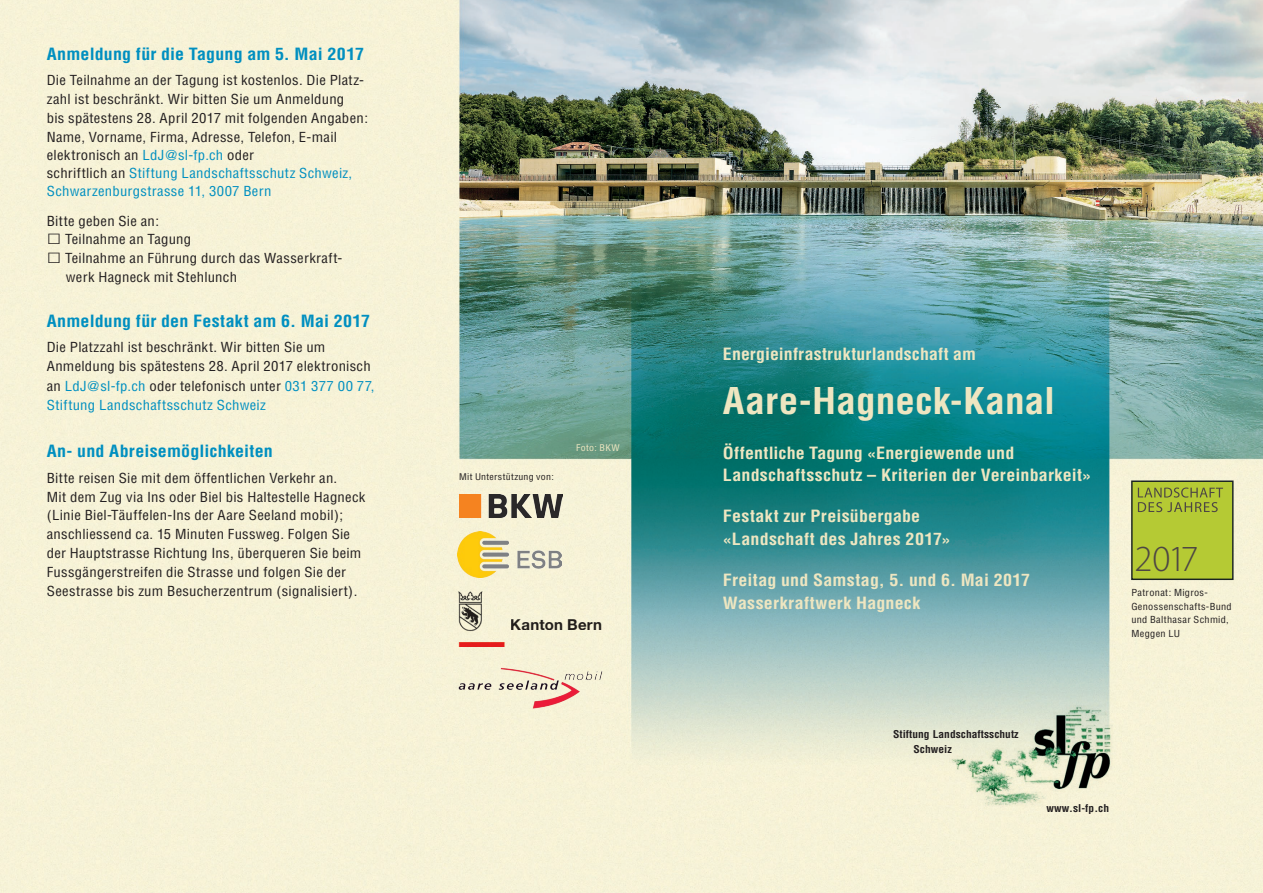
<style>
.page{position:relative;width:1263px;height:893px;background:#fff}
.page>*{position:absolute;margin:0;border:0;box-sizing:border-box;transform-origin:0 0}
.t1{font:300 36.9px "Myriad Pro";color:#4d4644}
.t2{font:700 condensed 36px "Helvetica";color:#eee6c1;scale:1.09 1}
.t3{font:700 condensed 16.5px/22.5px "Helvetica";letter-spacing:.01em;color:#eee6c1;scale:1.09 1}
.t4{font:700 condensed 16.5px "Helvetica";letter-spacing:.01em;color:#008fc0;scale:1.09 1}
.t5{font:700 condensed 16.5px "Helvetica";letter-spacing:.01em;color:#eee6c1;scale:1.08 1}
.t6{font:700 15px "Helvetica Neue";letter-spacing:.015em;color:#231f20}
.t7{font:condensed 13.5px/18.5px "Helvetica";letter-spacing:.02em;color:#231f20;scale:1.09 1}
.t8{font:700 condensed 10.5px/14.2px "Helvetica";letter-spacing:.005em;color:#231f20;scale:1.09 1}
.t9{font:condensed 9.45px/13.5px "Helvetica";letter-spacing:.035em;color:#231f20;scale:1.09 1}
.t10{font:condensed 9px "Helvetica";letter-spacing:.03em;color:#231f20;scale:1.1 1}
.t11{font:condensed 9px "Helvetica";letter-spacing:.03em;color:#eee6c1;scale:1.1 1}
.s1{color:#008fc0}
.s2{font-family:"The Sans C4 s";font-weight:200;font-stretch:normal;font-size:15.3px}
</style>
<div class="page">
<img style="left:0;top:0;width:1263px;height:893px">
<div style="left:1131px;top:480px;width:102px;height:100px;background:#b5ca34;border:1px solid #1a2321"></div>
<svg style="left:1138px;top:487px;width:85px;height:25px"></svg>
<img style="left:457px;top:531px;width:104px;height:46px">
<img style="left:459px;top:495px;width:104px;height:22px">
<img style="left:949px;top:705px;width:163px;height:102px">
<img style="left:456px;top:664px;width:149px;height:46px">
<img style="left:454px;top:591px;width:83px;height:55px">
<p class="t4" style="left:47px;top:44px;width:293px">Anmeldung für die Tagung am 5. Mai 2017</p>
<p class="t7" style="left:47px;top:71px;width:296px">Die Teilnahme an der Tagung ist kostenlos. Die Platz&shy;zahl ist beschränkt. Wir bitten Sie um Anmeldung<br>bis spätestens 28. April 2017 mit folgenden Angaben:<br>Name, Vorname, Firma, Adresse, Telefon, E-mail elektronisch an <span class="s1">LdJ@sl-fp.ch</span> oder<br>schriftlich an <span class="s1">Stiftung Landschaftsschutz Schweiz, Schwarzenburgstrasse 11, 3007 Bern</span></p>
<p class="t7" style="left:47px;top:211px;width:105px">Bitte geben Sie an:</p>
<p class="t7" style="left:47px;top:230px;width:134px"><span class="s2">☐</span> Teilnahme an Tagung</p>
<p class="t7" style="left:47px;top:249px;width:273px"><span class="s2">☐</span> Teilnahme an Führung durch das Wasserkraft-</p>
<p class="t7" style="left:66px;top:268px;width:159px">werk Hagneck mit Stehlunch</p>
<p class="t4" style="left:47px;top:311px;width:298px">Anmeldung für den Festakt am 6. Mai 2017</p>
<p class="t7" style="left:47px;top:338px;width:302px;line-height:19.2px">Die Platzzahl ist beschränkt. Wir bitten Sie um Anmeldung bis spätestens 28. April 2017 elektronisch an <span class="s1">LdJ@sl-fp.ch</span> oder telefonisch unter <span class="s1">031 377 00 77, Stiftung Landschaftsschutz Schweiz</span></p>
<p class="t4" style="left:47px;top:441px;width:209px">An- und Abreisemöglichkeiten</p>
<p class="t7" style="left:47px;top:469px;width:294px">Bitte reisen Sie mit dem öffentlichen Verkehr an.<br>Mit dem Zug via Ins oder Biel bis Haltestelle Hagneck (Linie Biel-Täuffelen-Ins der Aare Seeland mobil); anschliessend ca. 15 Minuten Fussweg. Folgen Sie der Hauptstrasse Richtung Ins, überqueren Sie beim Fussgängerstreifen die Strasse und folgen Sie der Seestrasse bis zum Besucherzentrum (signalisiert).</p>
<p class="t10" style="left:459px;top:471px;width:88px">Mit Unterstützung von:</p>
<p class="t11" style="left:576px;top:442px;width:41px">Foto: BKW</p>
<p class="t6" style="left:511px;top:615px;width:92px">Kanton Bern</p>
<p class="t5" style="left:723px;top:343px;width:236px">Energieinfrastrukturlandschaft am</p>
<h2 class="t2" style="left:723px;top:378px;width:306px">Aare-Hagneck-Kanal</h2>
<p class="t3" style="left:723px;top:441px;width:339px">Öffentliche Tagung «Energiewende und<br>Landschaftsschutz – Kriterien der Vereinbarkeit»</p>
<p class="t3" style="left:723px;top:505px;width:210px">Festakt zur Preisübergabe «Landschaft des Jahres 2017»</p>
<p class="t3" style="left:723px;top:569px;width:283px">Freitag und Samstag, 5. und 6. Mai 2017<br>Wasserkraftwerk Hagneck</p>
<h1 class="t1" style="left:1134px;top:537px;width:65px">2017</h1>
<p class="t9" style="left:1131px;top:586px;width:94px">Patronat: Migros-<br>Genossenschafts-Bund und Balthasar Schmid,<br>Meggen LU</p>
<p class="t8" style="left:913px;top:727px;width:98px;text-indent:-20px">Stiftung Landschaftsschutz<br>Schweiz</p>
<p class="t8" style="left:1046px;top:801px;width:59px">www.sl-fp.ch</p>
</div>
